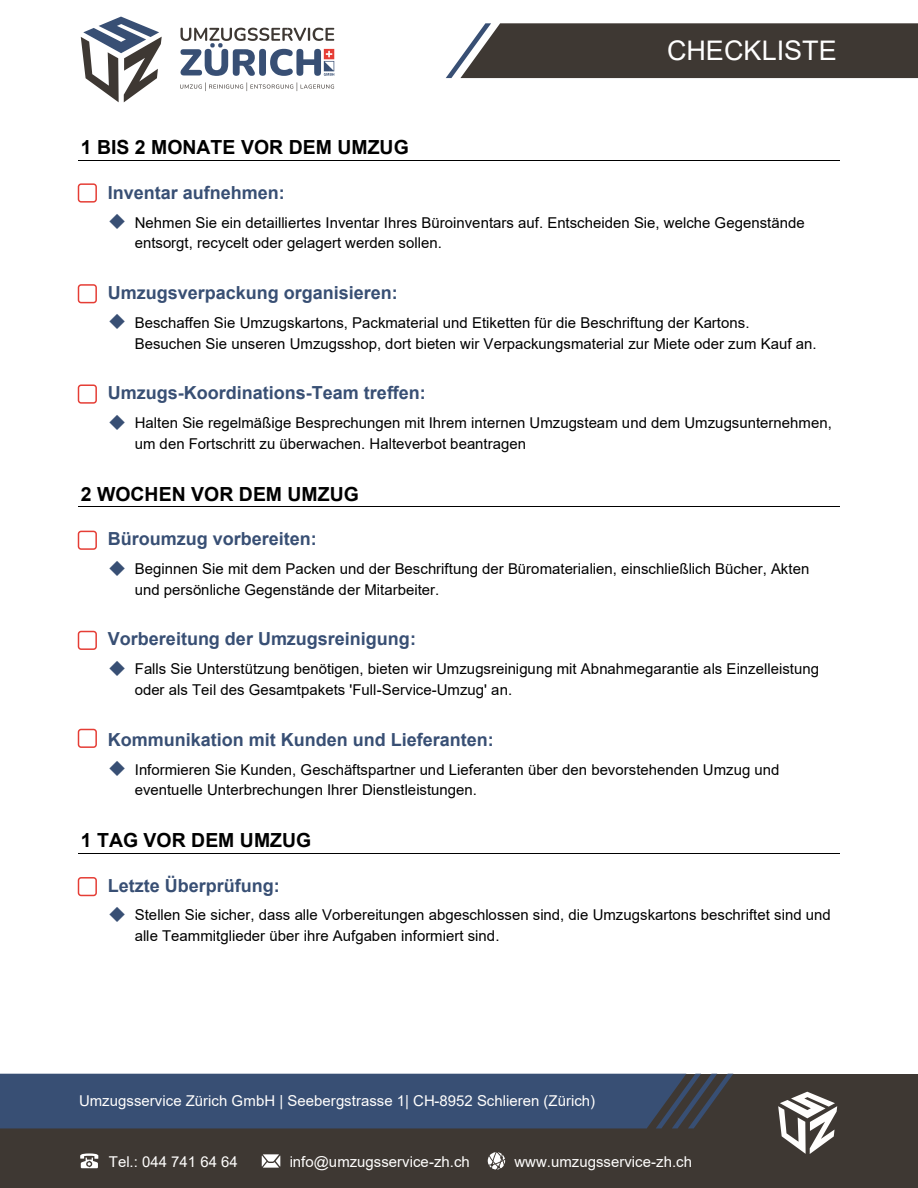
<style>
.page{position:relative;width:918px;height:1188px;background:#fff}
.page>*{position:absolute;margin:0;border:0;box-sizing:border-box;transform-origin:0 0}
.t1{font:27px "Arial";color:#fff}
.t2{font:700 19.5px "Arial";color:#000}
.t3{font:700 18px "Arial";color:#384f74}
.t4{font:15px/20.5px "Arial";color:#000}
.t5{font:15px "Arial";color:#fffefd}
</style>
<div class="page">
<svg style="left:446px;top:23px;width:472px;height:55px;background:#534e4b"></svg>
<div style="left:508px;top:35px;width:328px;height:30px;background:#3e3833"></div>
<svg style="left:81px;top:17px;width:81px;height:85px"></svg>
<svg style="left:180px;top:28px;width:154px;height:48px"></svg>
<svg style="left:180px;top:82px;width:154px;height:9px"></svg>
<div style="left:0;top:1074px;width:918px;height:114px;background:#3e3833"></div>
<svg style="left:0;top:1074px;width:733px;height:54px;background:#384d6f"></svg>
<div style="left:79px;top:1092px;width:633px;height:24px;background:#384f74"></div>
<svg style="left:80px;top:1153px;width:18px;height:15px"></svg>
<svg style="left:488px;top:1152px;width:17px;height:18px"></svg>
<svg style="left:778px;top:1092px;width:59px;height:62px"></svg>
<svg style="left:262px;top:1154px;width:18px;height:14px"></svg>
<hr style="left:79px;top:160px;width:761px;height:1px;background:#000">
<hr style="left:79px;top:507px;width:761px;height:1px;background:#000">
<hr style="left:79px;top:853px;width:761px;height:1px;background:#000">
<div style="left:78px;top:183px;width:19px;height:20px;border:2px solid #e53d35;border-radius:3px"></div>
<div style="left:78px;top:284px;width:19px;height:19px;border:2px solid #e53d35;border-radius:3px"></div>
<div style="left:78px;top:384px;width:19px;height:20px;border:2px solid #e53d35;border-radius:3px"></div>
<div style="left:78px;top:531px;width:19px;height:19px;border:2px solid #e53d35;border-radius:3px"></div>
<div style="left:78px;top:631px;width:19px;height:19px;border:2px solid #e53d35;border-radius:3px"></div>
<div style="left:78px;top:729px;width:19px;height:19px;border:2px solid #e53d35;border-radius:3px"></div>
<div style="left:78px;top:877px;width:19px;height:19px;border:2px solid #e53d35;border-radius:3px"></div>
<h1 class="t1" style="left:667px;top:32px;width:171px">CHECKLISTE</h1>
<h2 class="t2" style="left:81px;top:134px;width:330px">1 BIS 2 MONATE VOR DEM UMZUG</h2>
<p class="t3" style="left:108px;top:180px;width:178px">Inventar aufnehmen:</p>
<p class="t4" style="left:135px;top:212px;width:671px">Nehmen Sie ein detailliertes Inventar Ihres Büroinventars auf. Entscheiden Sie, welche Gegenstände entsorgt, recycelt oder gelagert werden sollen.</p>
<p class="t3" style="left:108px;top:280px;width:291px">Umzugsverpackung organisieren:</p>
<p class="t4" style="left:135px;top:312px;width:683px">Beschaffen Sie Umzugskartons, Packmaterial und Etiketten für die Beschriftung der Kartons.<br>Besuchen Sie unseren Umzugsshop, dort bieten wir Verpackungsmaterial zur Miete oder zum Kauf an.</p>
<p class="t3" style="left:108px;top:380px;width:320px">Umzugs-Koordinations-Team treffen:</p>
<p class="t4" style="left:135px;top:413px;width:699px">Halten Sie regelmäßige Besprechungen mit Ihrem internen Umzugsteam und dem Umzugsunternehmen, um den Fortschritt zu überwachen. Halteverbot beantragen</p>
<h2 class="t2" style="left:81px;top:480px;width:280px">2 WOCHEN VOR DEM UMZUG</h2>
<p class="t3" style="left:108px;top:526px;width:210px">Büroumzug vorbereiten:</p>
<p class="t4" style="left:135px;top:558px;width:676px">Beginnen Sie mit dem Packen und der Beschriftung der Büromaterialien, einschließlich Bücher, Akten und persönliche Gegenstände der Mitarbeiter.</p>
<p class="t3" style="left:108px;top:626px;width:310px">Vorbereitung der Umzugsreinigung:</p>
<p class="t4" style="left:135px;top:659px;width:686px">Falls Sie Unterstützung benötigen, bieten wir Umzugsreinigung mit Abnahmegarantie als Einzelleistung oder als Teil des Gesamtpakets 'Full-Service-Umzug' an.</p>
<p class="t3" style="left:108px;top:727px;width:387px">Kommunikation mit Kunden und Lieferanten:</p>
<p class="t4" style="left:135px;top:759px;width:646px">Informieren Sie Kunden, Geschäftspartner und Lieferanten über den bevorstehenden Umzug und eventuelle Unterbrechungen Ihrer Dienstleistungen.</p>
<h2 class="t2" style="left:81px;top:827px;width:232px">1 TAG VOR DEM UMZUG</h2>
<p class="t3" style="left:108px;top:873px;width:173px">Letzte Überprüfung:</p>
<p class="t4" style="left:135px;top:905px;width:698px">Stellen Sie sicher, dass alle Vorbereitungen abgeschlossen sind, die Umzugskartons beschriftet sind und alle Teammitglieder über ihre Aufgaben informiert sind.</p>
<p class="t5" style="left:79px;top:1090px;width:518px">Umzugsservice Zürich GmbH | Seebergstrasse 1| CH-8952 Schlieren (Zürich)</p>
<p class="t5" style="left:109px;top:1151px;width:130px">Tel.: 044 741 64 64</p>
<p class="t5" style="left:290px;top:1151px;width:182px">info@umzugsservice-zh.ch</p>
<p class="t5" style="left:515px;top:1151px;width:179px">www.umzugsservice-zh.ch</p>
</div>
